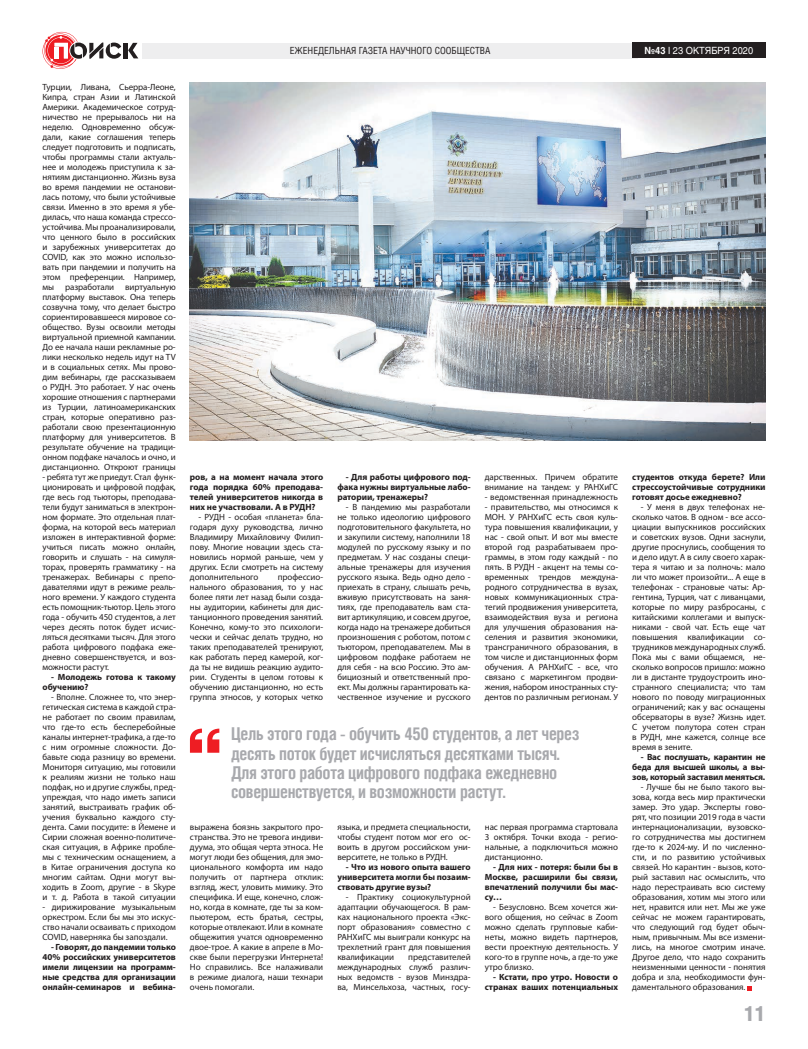
<style>
.page{position:relative;width:808px;height:1049px;background:#fff}
.page>*{position:absolute;margin:0;border:0;box-sizing:border-box;transform-origin:0 0}
.t1{font:21.1px "Helios Cond Black C";color:#a8a9ad}
.t2{font:700 17.7px/19.2px "Helios Cond C";letter-spacing:-.02em;color:#a8a9ad;scale:.96 1}
.t3{font:9.8px "Helios Cond C";color:#231f20}
.t4{font:9.8px "Helios C";color:#fff;scale:.93 1}
.t5{font:9px/10px "Myriad Pro";letter-spacing:-.005em;color:#231f20;text-align:justify}
.t6{font:700 9px/10px "Myriad Pro";letter-spacing:-.005em;color:#231f20;text-align:justify}
.s1{font-weight:700}
</style>
<div class="page">
<hr style="left:124px;top:43px;width:4px;height:15px;background:#231f20">
<svg style="left:128px;top:43px;width:10px;height:15px"></svg>
<svg style="left:43px;top:32px;width:78px;height:37px"></svg>
<div style="left:142px;top:43px;width:496px;height:16px;background:#eeeeef"></div>
<div style="left:632px;top:43px;width:133px;height:15px;background:#231f20"></div>
<svg style="left:747px;top:986px;width:5px;height:4px"></svg>
<svg style="left:190px;top:729px;width:29px;height:24px"></svg>
<img style="left:190px;top:83px;width:575px;height:358px">
<p class="t5" style="left:43px;top:82px;width:135px">Турции, Ливана, Сьерра-Леоне, Кипра, стран Азии и Латинской Америки. Академическое сотруд&shy;ничество не прерывалось ни на неделю. Одновременно обсуж&shy;дали, какие соглашения теперь следует подготовить и подписать, чтобы программы стали актуаль&shy;нее и молодежь приступила к за&shy;нятиям дистанционно. Жизнь вуза во время пандемии не останови&shy;лась потому, что были устойчивые связи. Именно в это время я убе&shy;дилась, что наша команда стрессо&shy;устойчива. Мы проанализировали, что ценного было в российских и зарубежных университетах до COVID, как это можно использо&shy;вать при пандемии и получить на этом преференции. Например, мы разработали виртуальную платформу выставок. Она теперь созвучна тому, что делает быстро сориентировавшееся мировое со&shy;общество. Вузы освоили методы виртуальной приемной кампании.<br>До ее начала наши рекламные ро&shy;лики несколько недель идут на TV и в социальных сетях. Мы прово&shy;дим вебинары, где рассказываем о РУДН. Это работает. У нас очень хорошие отношения с партнерами из Турции, латиноамериканских стран, которые оперативно раз&shy;работали свою презентационную платформу для университетов. В результате обучение на традици&shy;онном подфаке началось и очно, и дистанционно. Откроют границы</p>
<p class="t5" style="left:43px;top:472px;width:135px">- ребята тут же приедут. Стал функ&shy;ционировать и цифровой подфак, где весь год тьюторы, преподава&shy;тели будут заниматься в электрон&shy;ном формате. Это отдельная плат&shy;форма, на которой весь материал изложен в интерактивной форме: учиться писать можно онлайн, говорить и слушать - на симуля&shy;торах, проверять грамматику - на тренажерах. Вебинары с препо&shy;давателями идут в режиме реаль&shy;ного времени. У каждого студента есть помощник-тьютор. Цель этого года - обучить 450 студентов, а лет через десять поток будет исчис&shy;ляться десятками тысяч. Для этого работа цифрового подфака еже&shy;дневно совершенствуется, и воз&shy;можности растут.</p>
<p class="t6" style="left:43px;top:672px;width:135px;text-indent:9px">- Молодежь готова к такому обучению?</p>
<p class="t5" style="left:43px;top:692px;width:135px;text-indent:9px">- Вполне. Сложнее то, что энер&shy;гетическая система в каждой стра&shy;не работает по своим правилам, что где-то есть бесперебойные каналы интернет-трафика, а где-то с ним огромные сложности. До&shy;бавьте сюда разницу во времени.<br>Мониторя ситуацию, мы готовили к реалиям жизни не только наш подфак, но и другие службы, пред&shy;упреждая, что надо иметь записи занятий, выстраивать график об&shy;учения буквально каждого сту&shy;дента. Сами посудите: в Йемене и Сирии сложная военно-политиче&shy;ская ситуация, в Африке пробле&shy;мы с техническим оснащением, а в Китае ограничения доступа ко многим сайтам. Одни могут вы&shy;ходить в Zoom, другие - в Skype и т. д. Работа в такой ситуации</p>
<p class="t5" style="left:43px;top:902px;width:135px">- дирижирование музыкальным оркестром. Если бы мы это искус&shy;ство начали осваивать с приходом COVID, наверняка бы запоздали.</p>
<p class="t6" style="left:43px;top:942px;width:135px;text-indent:9px">- Говорят, до пандемии только 40% российских университетов имели лицензии на программ&shy;ные средства для организации онлайн-семинаров и вебина-</p>
<p class="t3" style="left:290px;top:45px;width:202px">ЕЖЕНЕДЕЛЬНАЯ ГАЗЕТА НАУЧНОГО СООБЩЕСТВА</p>
<p class="t4" style="left:644px;top:44px;width:118px"><span class="s1">№43</span> I 23 ОКТЯБРЯ 2020</p>
<p class="t6" style="left:190px;top:472px;width:135px">ров, а на момент начала этого года порядка 60% преподава&shy;телей университетов никогда в них не участвовали. А в РУДН?</p>
<p class="t5" style="left:190px;top:512px;width:135px;text-indent:9px">- РУДН - особая «планета» бла&shy;годаря духу руководства, лично Владимиру Михайловичу Филип&shy;пову. Многие новации здесь ста&shy;новились нормой раньше, чем у других. Если смотреть на систему дополнительного</p>
<p class="t5" style="left:190px;top:572px;width:135px;text-indent:88px">профессио&shy;нального образования, то у нас более пяти лет назад были созда&shy;ны аудитории, кабинеты для дис&shy;танционного проведения занятий.<br>Конечно, кому-то это психологи&shy;чески и сейчас делать трудно, но таких преподавателей тренируют, как работать перед камерой, ког&shy;да ты не видишь реакцию аудито&shy;рии. Студенты в целом готовы к обучению дистанционно, но есть группа этносов, у которых четко</p>
<p class="t6" style="left:337px;top:472px;width:135px;text-indent:9px">- Для работы цифрового под&shy;фака нужны виртуальные лабо&shy;ратории, тренажеры?</p>
<p class="t5" style="left:337px;top:502px;width:135px;text-indent:9px">- В пандемию мы разработали не только идеологию цифрового подготовительного факультета, но и закупили систему, наполнили 18 модулей по русскому языку и по предметам. У нас созданы специ&shy;альные тренажеры для изучения русского языка. Ведь одно дело - приехать в страну, слышать речь, вживую присутствовать на заня&shy;тиях, где преподаватель вам ста&shy;вит артикуляцию, и совсем другое, когда надо на тренажере добиться произношения с роботом, потом с тьютором, преподавателем. Мы в цифровом подфаке работаем не для себя - на всю Россию. Это ам&shy;бициозный и ответственный про&shy;ект. Мы должны гарантировать ка&shy;чественное изучение и русского</p>
<p class="t5" style="left:485px;top:472px;width:135px">дарственных. Причем обратите внимание на тандем: у РАНХиГС</p>
<p class="t5" style="left:485px;top:492px;width:135px">- ведомственная принадлежность</p>
<p class="t5" style="left:485px;top:502px;width:135px">- правительство, мы относимся к МОН. У РАНХиГС есть своя куль&shy;тура повышения квалификации, у нас - свой опыт. И вот мы вместе второй год разрабатываем про&shy;граммы, в этом году каждый - по пять. В РУДН - акцент на темы со&shy;временных трендов междуна&shy;родного сотрудничества в вузах, новых коммуникационных стра&shy;тегий продвижения университета, взаимодействия вуза и региона для улучшения образования на&shy;селения и развития экономики, трансграничного образования, в том числе и дистанционных форм обучения. А РАНХиГС - все, что связано с маркетингом продви&shy;жения, набором иностранных сту&shy;дентов по различным регионам. У</p>
<h2 class="t2" style="left:231px;top:724px;width:365px">Цель этого года - обучить 450 студентов, а лет через десять поток будет исчисляться десятками тысяч.<br>Для этого работа цифрового подфака ежедневно совершенствуется, и возможности растут.</h2>
<p class="t5" style="left:190px;top:822px;width:135px">выражена боязнь закрытого про&shy;странства. Это не тревога индиви&shy;дуума, это общая черта этноса. Не могут люди без общения, для эмо&shy;ционального комфорта им надо получить от партнера отклик: взгляд, жест, уловить мимику. Это специфика. И еще, конечно, слож&shy;но, когда в комнате, где ты за ком&shy;пьютером, есть братья, сестры, которые отвлекают. Или в комнате общежития учатся одновременно двое-трое. А какие в апреле в Мо&shy;скве были перегрузки Интернета!<br>Но справились. Все налаживали в режиме диалога, наши технари очень помогали.</p>
<p class="t5" style="left:337px;top:822px;width:135px">языка, и предмета специальности, чтобы студент потом мог его ос&shy;воить в другом российском уни&shy;верситете, не только в РУДН.</p>
<p class="t6" style="left:337px;top:862px;width:135px;text-indent:9px">- Что из нового опыта вашего университета могли бы позаим&shy;ствовать другие вузы?</p>
<p class="t5" style="left:337px;top:892px;width:135px;text-indent:9px">- Практику социокультурной адаптации обучающегося. В рам&shy;ках национального проекта «Экс&shy;порт образования» совместно с РАНХиГС мы выиграли конкурс на трехлетний грант для повышения квалификации</p>
<p class="t5" style="left:337px;top:952px;width:135px;text-indent:71px">представителей международных служб различ&shy;ных ведомств - вузов Минздра&shy;ва, Минсельхоза, частных, госу-</p>
<p class="t5" style="left:485px;top:822px;width:135px">нас первая программа стартовала 3 октября. Точки входа - регио&shy;нальные, а подключиться можно дистанционно.</p>
<p class="t6" style="left:485px;top:862px;width:135px;text-indent:9px">- Для них - потеря: были бы в Москве, расширили бы связи, впечатлений получили бы мас&shy;су…</p>
<p class="t5" style="left:485px;top:902px;width:135px;text-indent:9px">- Безусловно. Всем хочется жи&shy;вого общения, но сейчас в Zoom можно сделать групповые каби&shy;неты, можно видеть партнеров, вести проектную деятельность. У кого-то в группе ночь, а где-то уже утро близко.</p>
<p class="t6" style="left:485px;top:972px;width:135px;text-align:right">- Кстати, про утро. Новости о странах ваших потенциальных</p>
<p class="t6" style="left:632px;top:472px;width:135px">студентов откуда берете? Или стрессоустойчивые сотрудники готовят досье ежедневно?</p>
<p class="t5" style="left:632px;top:502px;width:135px;text-indent:9px">- У меня в двух телефонах не&shy;сколько чатов. В одном - все ассо&shy;циации выпускников российских и советских вузов. Одни заснули, другие проснулись, сообщения то и дело идут. А в силу своего харак&shy;тера я читаю и за полночь: мало ли что может произойти... А еще в телефонах - страновые чаты: Ар&shy;гентина, Турция, чат с ливанцами, которые по миру разбросаны, с китайскими коллегами и выпуск&shy;никами - свой чат. Есть еще чат повышения квалификации со&shy;трудников международных служб.<br>Пока мы с вами общаемся, не&shy;сколько вопросов пришло: можно ли в дистанте трудоустроить ино&shy;странного специалиста; что там нового по поводу миграционных ограничений; как у вас оснащены обсерваторы в вузе? Жизнь идет.<br>С учетом полутора сотен стран в РУДН, мне кажется, солнце все время в зените.</p>
<p class="t6" style="left:632px;top:752px;width:135px;text-indent:9px">- Вас послушать, карантин не беда для высшей школы, а вы&shy;зов, который заставил меняться.</p>
<p class="t5" style="left:632px;top:782px;width:135px;text-indent:9px">- Лучше бы не было такого вы&shy;зова, когда весь мир практически замер. Это удар. Эксперты гово&shy;рят, что позиции 2019 года в части интернационализации, вузовско&shy;го сотрудничества мы достигнем где-то к 2024-му. И по численно&shy;сти, и по развитию устойчивых связей. Но карантин - вызов, кото&shy;рый заставил нас осмыслить, что надо перестраивать всю систему образования, хотим мы этого или нет, нравится или нет. Мы же уже сейчас не можем гарантировать, что следующий год будет обыч&shy;ным, привычным. Мы все измени&shy;лись, на многое смотрим иначе.<br>Другое дело, что надо сохранить неизменными ценности - понятия добра и зла, необходимости фун&shy;даментального образования.</p>
<h1 class="t1" style="left:744px;top:1001px;width:23px">11</h1>
</div>
